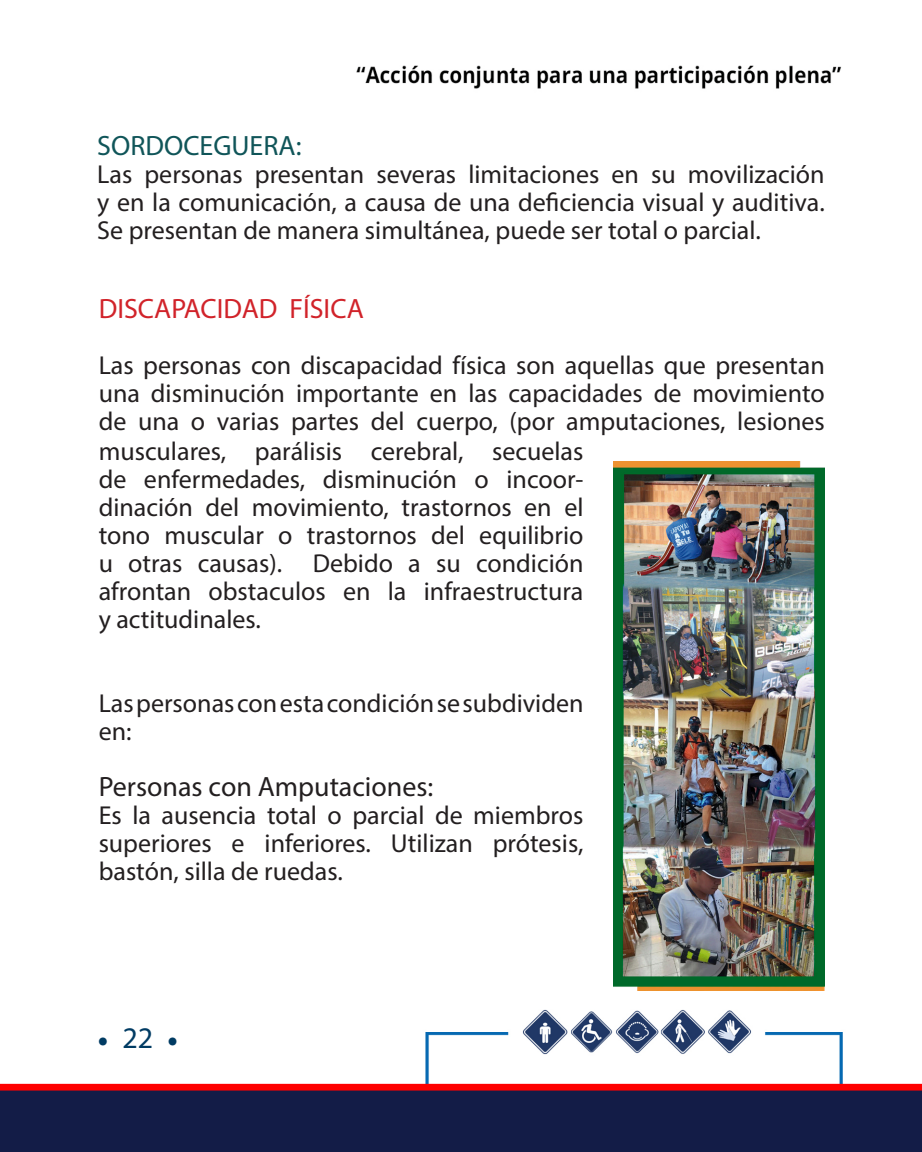
<style>
.page{position:relative;width:922px;height:1152px;background:#fff}
.page>*{position:absolute;margin:0;border:0;box-sizing:border-box;transform-origin:0 0}
.t1{font:30px "Minion Pro";color:#003b63}
.t2{font:28px "Myriad Pro";color:#231f20}
.t3{font:28px "Myriad Pro";color:#d1232a}
.t4{font:28px "Myriad Pro";color:#105559}
.t5{font:26px/28px "Myriad Pro";color:#231f20}
.s1{font-family:"Myriad Pro"}
</style>
<div class="page">
<img style="left:0;top:65px;width:922px;height:1087px">
<img style="left:613px;top:462px;width:211px;height:528px">
<p class="t4" style="left:97px;top:129px;width:206px">SORDOCEGUERA:</p>
<p class="t5" style="left:97px;top:160px;width:729px">Las personas presentan severas limitaciones en su movilización y en la comunicación, a causa de una deficiencia visual y auditiva.</p>
<p class="t5" style="left:97px;top:216px;width:665px">Se presentan de manera simultánea, puede ser total o parcial.</p>
<p class="t3" style="left:99px;top:291px;width:267px">DISCAPACIDAD FÍSICA</p>
<p class="t5" style="left:99px;top:351px;width:727px;text-align:justify">Las personas con discapacidad física son aquellas que presentan una disminución importante en las capacidades de movimiento de una o varias partes del cuerpo, (por amputaciones, lesiones</p>
<p class="t5" style="left:99px;top:437px;width:486px">musculares, parálisis cerebral, secuelas de enfermedades, disminución o incoor-</p>
<p class="t5" style="left:99px;top:493px;width:486px">dinación del movimiento, trastornos en el</p>
<p class="t5" style="left:99px;top:521px;width:486px">tono muscular o trastornos del equilibrio</p>
<p class="t5" style="left:99px;top:549px;width:486px">u otras causas). Debido a su condición</p>
<p class="t5" style="left:99px;top:577px;width:486px">afrontan obstaculos en la infraestructura</p>
<p class="t5" style="left:99px;top:605px;width:164px">y actitudinales.</p>
<p class="t5" style="left:99px;top:689px;width:486px">Las personas con esta condición se subdividen en:</p>
<p class="t2" style="left:99px;top:769px;width:336px">Personas con Amputaciones:</p>
<p class="t5" style="left:99px;top:801px;width:486px;text-align:justify">Es la ausencia total o parcial de miembros superiores e inferiores. Utilizan prótesis, bastón, silla de ruedas.</p>
<p class="t1" style="left:97px;top:1020px;width:83px">• <span class="s1">22</span> •</p>
</div>
